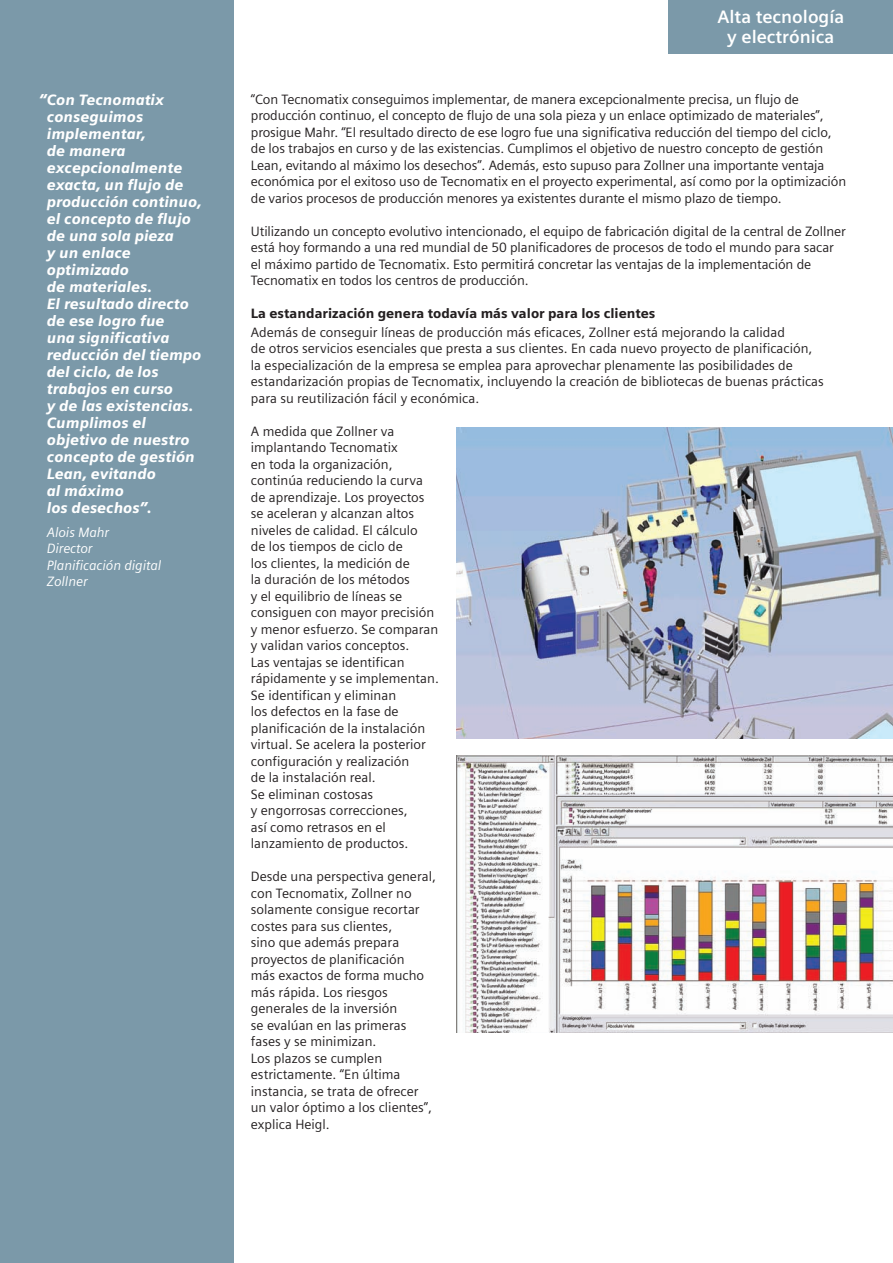
<style>
.page{position:relative;width:893px;height:1263px;background:#fff}
.page>*{position:absolute;margin:0;border:0;box-sizing:border-box;transform-origin:0 0}
.t1{font:700 18px/19.5px "Siemens Sans";color:#fff;text-align:center}
.t2{font:italic 900 15px/17px "Siemens Sans";color:#fff}
.t3{font:13.5px/16.5px "Siemens Sans";color:#231f20}
.t4{font:900 13.5px "Siemens Sans";color:#231f20}
.t5{font:italic 13.5px/16.5px "Siemens Sans";letter-spacing:-.01em;color:#fff}
</style>
<div class="page">
<div style="left:0;top:0;width:234px;height:1263px;background:#7b99a9"></div>
<img style="left:457px;top:427px;width:436px;height:312px">
<img style="left:456px;top:756px;width:437px;height:277px">
<div style="left:668px;top:0;width:225px;height:54px;background:#7b99a9"></div>
<p class="t2" style="left:47px;top:91px;width:157px;text-indent:-8px">“Con Tecnomatix conseguimos implementar,<br>de manera excepcionalmente exacta, un flujo de producción continuo, el concepto de flujo de una sola pieza<br>y un enlace optimizado<br>de materiales.<br>El resultado directo de ese logro fue<br>una significativa reducción del tiempo del ciclo, de los trabajos en curso<br>y de las existencias.<br>Cumplimos el objetivo de nuestro concepto de gestión<br>Lean, evitando<br>al máximo<br>los desechos”.</p>
<p class="t5" style="left:47px;top:524px;width:116px">Alois Mahr<br>Director<br>Planificación digital<br>Zollner</p>
<h1 class="t1" style="left:717px;top:8px;width:129px">Alta tecnología y electrónica</h1>
<p class="t3" style="left:251px;top:91px;width:597px">“Con Tecnomatix conseguimos implementar, de manera excepcionalmente precisa, un flujo de producción continuo, el concepto de flujo de una sola pieza y un enlace optimizado de materiales”, prosigue Mahr. “El resultado directo de ese logro fue una significativa reducción del tiempo del ciclo, de los trabajos en curso y de las existencias. Cumplimos el objetivo de nuestro concepto de gestión Lean, evitando al máximo los desechos”. Además, esto supuso para Zollner una importante ventaja económica por el exitoso uso de Tecnomatix en el proyecto experimental, así como por la optimización de varios procesos de producción menores ya existentes durante el mismo plazo de tiempo.</p>
<p class="t3" style="left:251px;top:223px;width:597px">Utilizando un concepto evolutivo intencionado, el equipo de fabricación digital de la central de Zollner está hoy formando a una red mundial de 50 planificadores de procesos de todo el mundo para sacar el máximo partido de Tecnomatix. Esto permitirá concretar las ventajas de la implementación de Tecnomatix en todos los centros de producción.</p>
<p class="t4" style="left:251px;top:305px;width:406px">La estandarización genera todavía más valor para los clientes</p>
<p class="t3" style="left:251px;top:324px;width:574px">Además de conseguir líneas de producción más eficaces, Zollner está mejorando la calidad<br>de otros servicios esenciales que presta a sus clientes. En cada nuevo proyecto de planificación, la especialización de la empresa se emplea para aprovechar plenamente las posibilidades de estandarización propias de Tecnomatix, incluyendo la creación de bibliotecas de buenas prácticas para su reutilización fácil y económica.</p>
<p class="t3" style="left:251px;top:423px;width:190px">A medida que Zollner va implantando Tecnomatix<br>en toda la organización, continúa reduciendo la curva de aprendizaje. Los proyectos se aceleran y alcanzan altos niveles de calidad. El cálculo<br>de los tiempos de ciclo de<br>los clientes, la medición de<br>la duración de los métodos<br>y el equilibrio de líneas se consiguen con mayor precisión y menor esfuerzo. Se comparan y validan varios conceptos.<br>Las ventajas se identifican rápidamente y se implementan.<br>Se identifican y eliminan<br>los defectos en la fase de planificación de la instalación virtual. Se acelera la posterior configuración y realización<br>de la instalación real.<br>Se eliminan costosas<br>y engorrosas correcciones,<br>así como retrasos en el lanzamiento de productos.</p>
<p class="t3" style="left:251px;top:868px;width:187px">Desde una perspectiva general, con Tecnomatix, Zollner no solamente consigue recortar costes para sus clientes,<br>sino que además prepara proyectos de planificación<br>más exactos de forma mucho más rápida. Los riesgos generales de la inversión<br>se evalúan en las primeras fases y se minimizan.<br>Los plazos se cumplen estrictamente. “En última instancia, se trata de ofrecer un valor óptimo a los clientes”, explica Heigl.</p>
</div>
